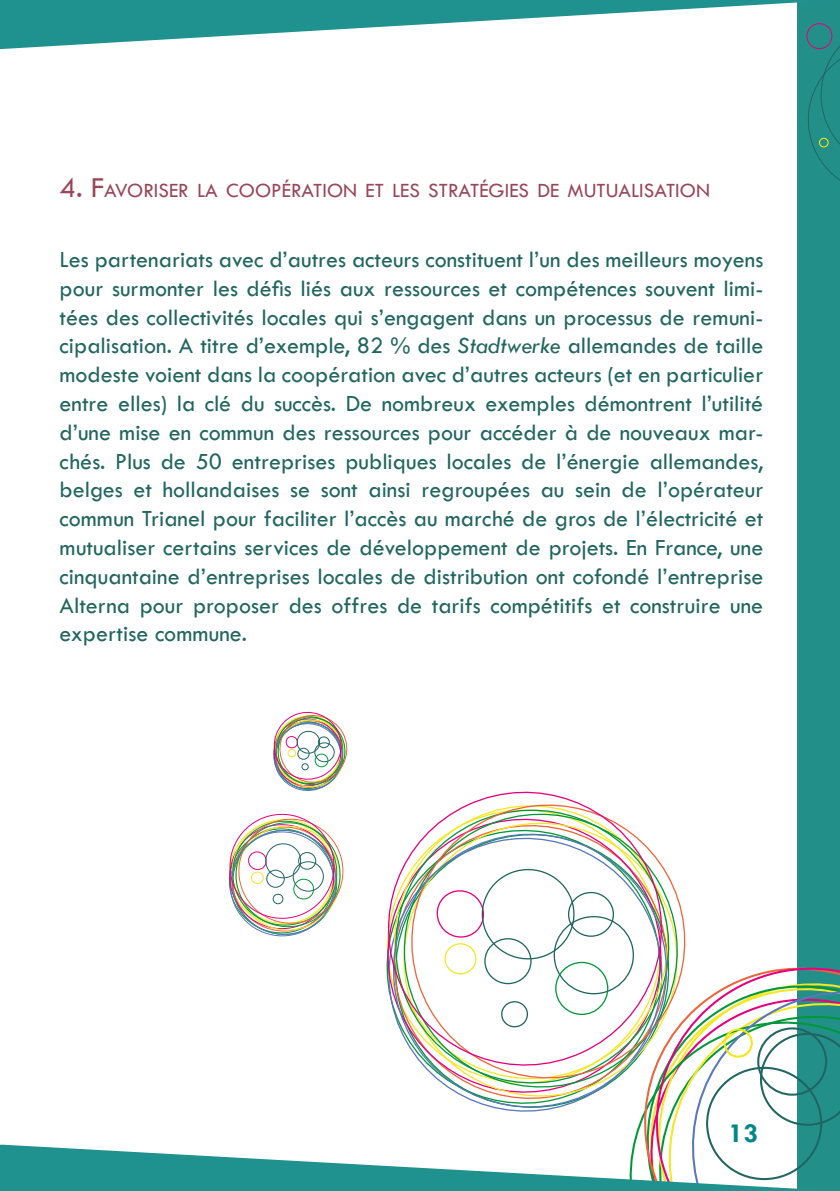
<style>
.page{position:relative;width:840px;height:1191px;background:#fff}
.page>*{position:absolute;margin:0;border:0;box-sizing:border-box;transform-origin:0 0}
.t1{font:700 28px "Tw Cen";color:#008987}
.t2{font:24px/28.8px "Tw Cen";color:#226661;text-align:justify}
.t3{font:21px "Tw Cen";color:#984658}
.s1{font-size:30px}
.s2{font-style:italic}
</style>
<div class="page">
<div style="left:797px;top:0;width:42px;height:1191px;background:#229089"></div>
<svg style="left:808px;top:49px;width:31px;height:131px"></svg>
<div style="left:818px;top:138px;width:10px;height:9px;border:1px solid #ffed00;border-radius:50%"></div>
<svg style="left:0;top:0;width:839px;height:49px;fill:#22918e"></svg>
<svg style="left:455px;top:791px;width:140px;height:20px"></svg>
<svg style="left:0;top:811px;width:839px;height:380px"></svg>
<div style="left:273px;top:894px;width:10px;height:10px;border:1px solid #206561;border-radius:50%"></div>
<div style="left:293px;top:879px;width:20px;height:20px;border:1px solid #00983a;border-radius:50%"></div>
<img style="left:273px;top:711px;width:75px;height:80px">
<div style="left:301px;top:763px;width:7px;height:7px;border:1px solid #206561;border-radius:50%"></div>
<div style="left:315px;top:754px;width:13px;height:13px;border:1px solid #00983a;border-radius:50%"></div>
<p class="t3" style="left:60px;top:177px;width:651px"><span class="s1">4. F</span>AVORISER LA COOPÉRATION ET LES STRATÉGIES DE MUTUALISATION</p>
<p class="t2" style="left:60px;top:245px;width:705px">Les partenariats avec d’autres acteurs constituent l’un des meilleurs moyens pour surmonter les défis liés aux ressources et compétences souvent limi&shy;tées des collectivités locales qui s’engagent dans un processus de remuni&shy;cipalisation. A titre d’exemple, 82 % des <span class="s2">Stadtwerke</span> allemandes de taille modeste voient dans la coopération avec d’autres acteurs (et en particulier entre elles) la clé du succès. De nombreux exemples démontrent l’utilité d’une mise en commun des ressources pour accéder à de nouveaux mar&shy;chés. Plus de 50 entreprises publiques locales de l’énergie allemandes, belges et hollandaises se sont ainsi regroupées au sein de l’opérateur commun Trianel pour faciliter l’accès au marché de gros de l’électricité et mutualiser certains services de développement de projets. En France, une cinquantaine d’entreprises locales de distribution ont cofondé l’entreprise Alterna pour proposer des offres de tarifs compétitifs et construire une expertise commune.</p>
<p class="t1" style="left:728px;top:1116px;width:31px">13</p>
</div>
